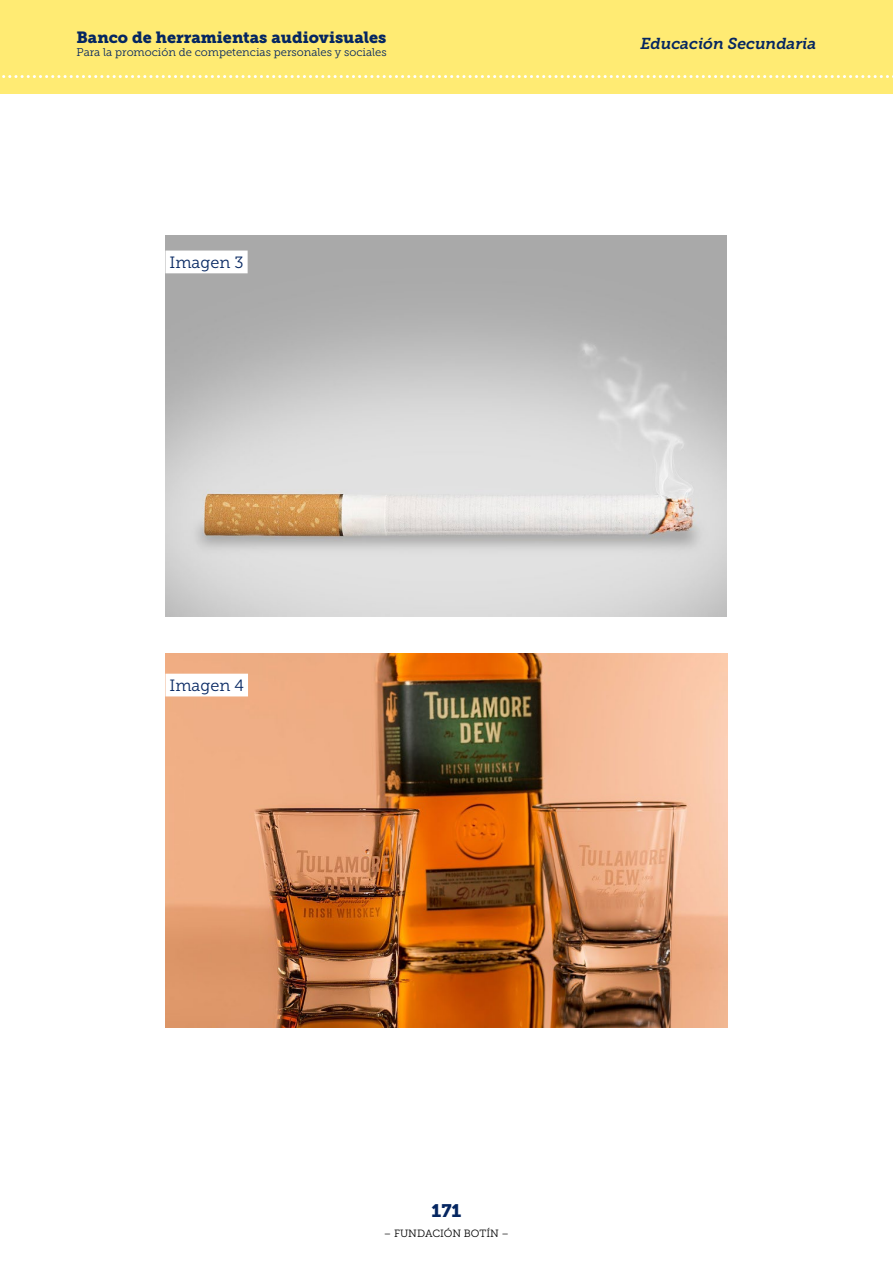
<style>
.page{position:relative;width:893px;height:1263px;background:#fff}
.page>*{position:absolute;margin:0;border:0;box-sizing:border-box;transform-origin:0 0}
.t1{font:18px "Museo Slab 900";color:#052661}
.t2{font:16.35px "Museo Slab 300";color:#052661}
.t3{font:16.2px "Museo Slab 900";color:#052661}
.t4{font:italic 15.75px "Museo Slab 700";color:#052661}
.t5{font:11.25px "Museo Slab 300";color:#052661}
.t6{font:10.5px "Museo Slab 300";color:#000}
</style>
<div class="page">
<div style="left:0;top:0;width:893px;height:94px;background:#ffeb73"></div>
<svg style="left:2px;top:75px;width:891px;height:3px"></svg>
<img style="left:165px;top:653px;width:562px;height:374px">
<img style="left:165px;top:236px;width:562px;height:381px">
<div style="left:165px;top:251px;width:83px;height:22px;background:#fff"></div>
<div style="left:165px;top:674px;width:83px;height:22px;background:#fff"></div>
<h3 class="t3" style="left:77px;top:28px;width:311px">Banco de herramientas audiovisuales</h3>
<p class="t5" style="left:77px;top:46px;width:312px">Para la promoción de competencias personales y sociales</p>
<p class="t2" style="left:170px;top:253px;width:76px">Imagen 3</p>
<p class="t2" style="left:170px;top:676px;width:76px">Imagen 4</p>
<h3 class="t4" style="left:640px;top:34px;width:177px">Educación Secundaria</h3>
<h1 class="t1" style="left:432px;top:1201px;width:31px">171</h1>
<p class="t6" style="left:384px;top:1227px;width:127px">– FUNDACIÓN BOTÍN –</p>
</div>
